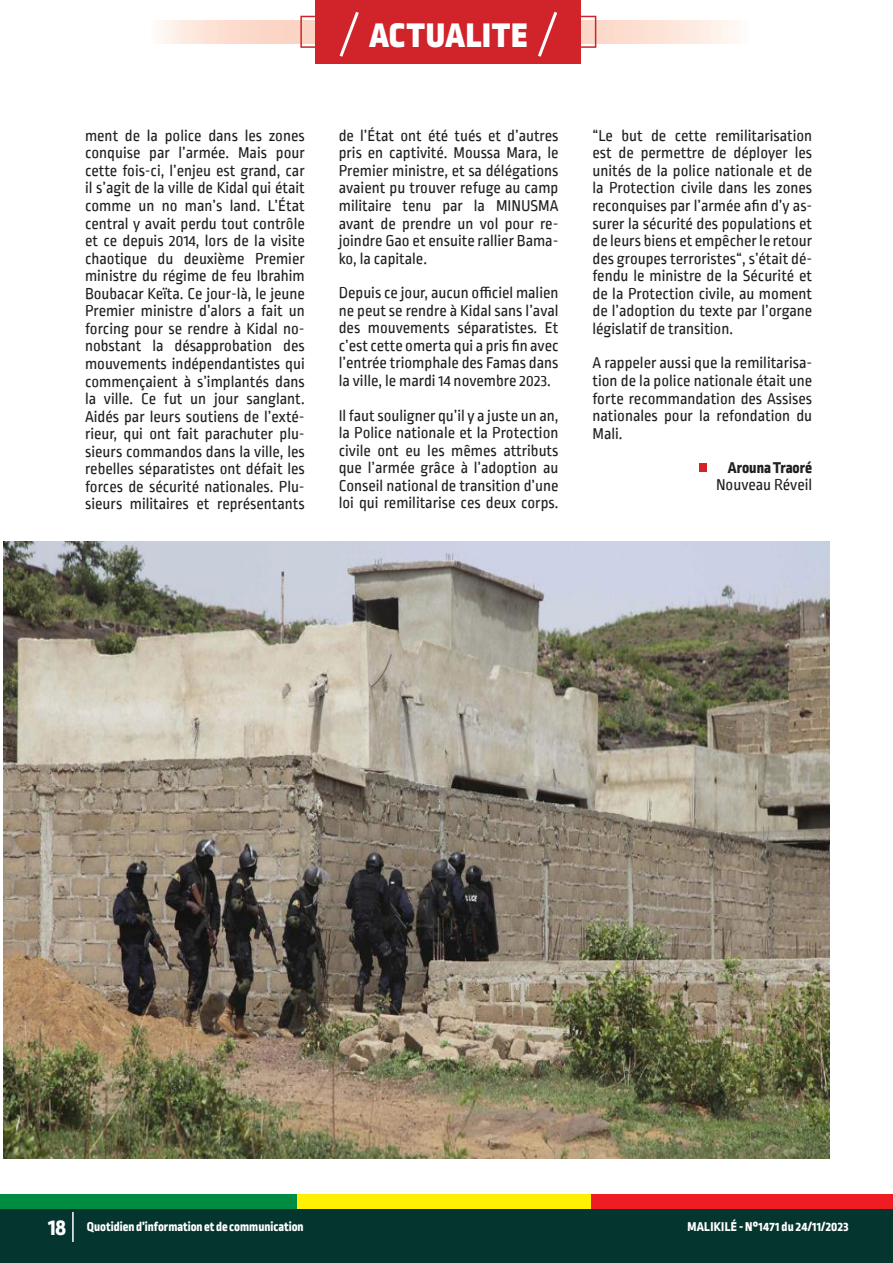
<style>
.page{position:relative;width:893px;height:1263px;background:#fff}
.page>*{position:absolute;margin:0;border:0;box-sizing:border-box;transform-origin:0 0}
.t1{font:900 36px "Ropa Sans Pro";letter-spacing:.03em;color:#fff}
.t2{font:800 24px "Ropa Sans Pro";color:#fff}
.t3{font:16.5px/17.5px "Ropa Sans PTT";color:#231f20;text-align:justify}
.t4{font:800 16.5px "Ropa Sans Pro";color:#231f20}
.t5{font:800 13.5px "Ropa Sans Pro";color:#fff}
.t6{font:800 13.5px "Ropa Sans Pro";letter-spacing:.02em;color:#fff}
</style>
<div class="page">
<div style="left:0;top:1195px;width:297px;height:17px;background:#008b43"></div>
<div style="left:297px;top:1195px;width:297px;height:17px;background:#fff101"></div>
<div style="left:592px;top:1195px;width:301px;height:17px;background:#ee1d23"></div>
<div style="left:0;top:1209px;width:893px;height:54px;background:#05352f"></div>
<hr style="left:72px;top:1212px;width:2px;height:30px;background:#fff">
<svg style="left:160px;top:21px;width:573px;height:23px;background:#fce0d4"></svg>
<div style="left:300px;top:16px;width:296px;height:32px;border:2px solid #d1232a"></div>
<div style="left:316px;top:0;width:265px;height:64px;background:#d1232a"></div>
<svg style="left:339px;top:11px;width:20px;height:46px"></svg>
<svg style="left:538px;top:11px;width:19px;height:46px"></svg>
<div style="left:699px;top:463px;width:8px;height:9px;background:#d1232a"></div>
<img style="left:3px;top:541px;width:826px;height:618px">
<p class="t1" style="left:369px;top:13px;width:159px">ACTUALITE</p>
<p class="t3" style="left:85px;top:128px;width:221px">ment de la police dans les zones conquise par l’armée. Mais pour cette fois-ci, l’enjeu est grand, car il s’agit de la ville de Kidal qui était comme un no man’s land. L’État central y avait perdu tout contrôle et ce depuis 2014, lors de la visite chaotique du deuxième Premier ministre du régime de feu Ibrahim Boubacar Keïta. Ce jour-là, le jeune Premier ministre d’alors a fait un forcing pour se rendre à Kidal no&shy;nobstant la désapprobation des mouvements indépendantistes qui commençaient à s’implantés dans la ville. Ce fut un jour sanglant.<br>Aidés par leurs soutiens de l’exté&shy;rieur, qui ont fait parachuter plu&shy;sieurs commandos dans la ville, les rebelles séparatistes ont défait les forces de sécurité nationales. Plu&shy;sieurs militaires et représentants</p>
<p class="t3" style="left:339px;top:128px;width:221px">de l’État ont été tués et d’autres pris en captivité. Moussa Mara, le Premier ministre, et sa délégations avaient pu trouver refuge au camp militaire tenu par la MINUSMA avant de prendre un vol pour re&shy;joindre Gao et ensuite rallier Bama&shy;ko, la capitale.</p>
<p class="t3" style="left:339px;top:285px;width:221px">Depuis ce jour, aucun officiel malien ne peut se rendre à Kidal sans l’aval des mouvements séparatistes. Et c’est cette omerta qui a pris fin avec l’entrée triomphale des Famas dans la ville, le mardi 14 novembre 2023.</p>
<p class="t3" style="left:339px;top:407px;width:221px">Il faut souligner qu’il y a juste un an, la Police nationale et la Protection civile ont eu les mêmes attributs que l’armée grâce à l’adoption au Conseil national de transition d’une loi qui remilitarise ces deux corps.</p>
<p class="t3" style="left:592px;top:128px;width:221px">“Le but de cette remilitarisation est de permettre de déployer les unités de la police nationale et de la Protection civile dans les zones reconquises par l’armée afin d’y as&shy;surer la sécurité des populations et de leurs biens et empêcher le retour des groupes terroristes“, s’était dé&shy;fendu le ministre de la Sécurité et de la Protection civile, au moment de l’adoption du texte par l’organe législatif de transition.</p>
<p class="t3" style="left:592px;top:355px;width:221px">A rappeler aussi que la remilitarisa&shy;tion de la police nationale était une forte recommandation des Assises nationales pour la refondation du Mali.</p>
<p class="t4" style="left:728px;top:458px;width:86px">Arouna Traoré</p>
<p class="t3" style="left:716px;top:477px;width:98px">Nouveau Réveil</p>
<h2 class="t2" style="left:48px;top:1213px;width:20px">18</h2>
<p class="t5" style="left:87px;top:1219px;width:218px">Quotidien d’information et de communication</p>
<p class="t6" style="left:687px;top:1219px;width:163px">MALIKILÉ - N°1471 du 24/11/2023</p>
</div>
